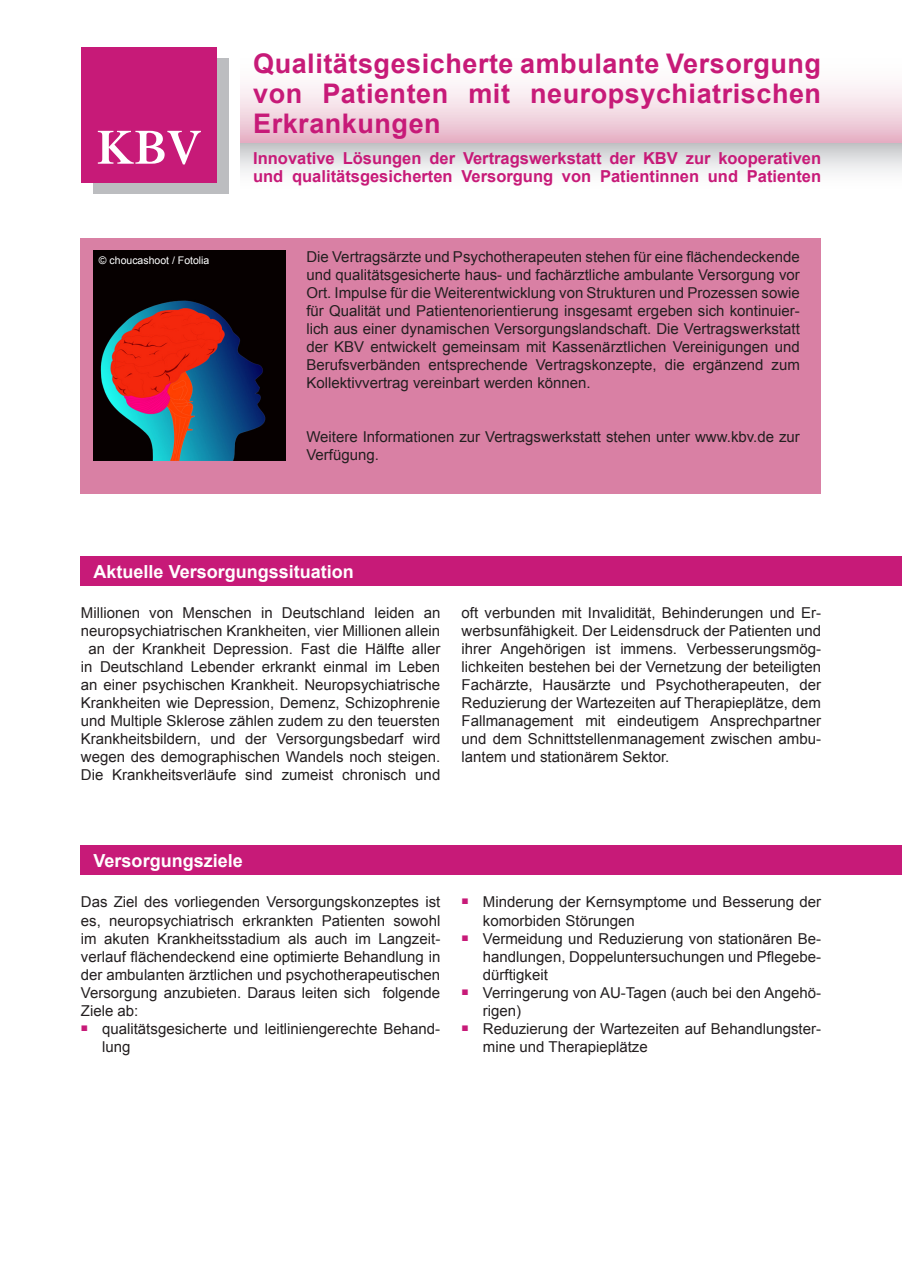
<style>
.page{position:relative;width:902px;height:1272px;background:#fff}
.page>*{position:absolute;margin:0;border:0;box-sizing:border-box;transform-origin:0 0}
.Überschrift{font:700 27px/30px "Arial";letter-spacing:.02em;color:#c71a78;text-align:justify}
.Zwischenüberschrift{font:700 18px "Arial";color:#fff}
.t1{font:700 16.5px/18px "Arial";color:#c71a78}
.Text{font:15px/18px "Arial";color:#231f20;text-align:justify}
.Aufzählung{font:15px/18px "Arial";color:#231f20}
.Foto{font:10.5px "Arial";color:#fff}
</style>
<div class="page">
<div style="left:93px;top:58px;width:136px;height:136px;background:#bcbdc0"></div>
<div style="left:82px;top:47px;width:135px;height:136px;background:#c71a78"></div>
<svg style="left:98px;top:131px;width:103px;height:33px"></svg>
<svg style="left:240px;top:85px;width:661px;height:58px"></svg>
<div style="left:240px;top:143px;width:661px;height:52px;background:linear-gradient(to bottom,#cccdcf,#fff)"></div>
<div style="left:81px;top:238px;width:740px;height:255px;background:#d980a4"></div>
<img style="left:94px;top:251px;width:191px;height:209px">
<div style="left:81px;top:556px;width:820px;height:30px;background:#c71a78"></div>
<div style="left:81px;top:845px;width:820px;height:30px;background:#c71a78"></div>
<p class="Foto" style="left:99px;top:253px;width:112px">© choucashoot / Fotolia</p>
<p class="Überschrift" style="left:253px;top:49px;width:569px">Qualitätsgesicherte ambulante Versorgung von Patienten mit neuropsychiatrischen Erkrankungen</p>
<p class="t1" style="left:253px;top:150px;width:569px">Innovative Lösungen der Vertragswerkstatt der KBV zur kooperativen und qualitätsgesicherten Versorgung von Patientinnen und Patienten</p>
<p class="Text" style="left:306px;top:248px;width:495px">Die Vertragsärzte und Psychotherapeuten stehen für eine flächendeckende und qualitätsgesicherte haus- und fachärztliche ambulante Versorgung vor Ort. Impulse für die Weiterentwicklung von Strukturen und Prozessen sowie für Qualität und Patientenorientierung insgesamt ergeben sich kontinuier&shy;lich aus einer dynamischen Versorgungslandschaft. Die Vertragswerkstatt der KBV entwickelt gemeinsam mit Kassenärztlichen Vereinigungen und Berufsverbänden entsprechende Vertragskonzepte, die ergänzend zum Kollektivvertrag vereinbart werden können.</p>
<p class="Text" style="left:306px;top:428px;width:495px">Weitere Informationen zur Vertragswerkstatt stehen unter www.kbv.de zur<br>Verfügung.</p>
<p class="Zwischenüberschrift" style="left:94px;top:559px;width:262px">Aktuelle Versorgungssituation</p>
<p class="Text" style="left:81px;top:604px;width:361px;text-align:center">Millionen von Menschen in Deutschland leiden an neuropsychiatrischen Krankheiten, vier Millionen allein an der Krankheit Depression. Fast die Hälfte aller in Deutschland Lebender erkrankt einmal im Leben an einer psychischen Krankheit. Neuropsychiatrische Krankheiten wie Depression, Demenz, Schizophrenie und Multiple Sklerose zählen zudem zu den teuersten Krankheitsbildern, und der Versorgungsbedarf wird wegen des demographischen Wandels noch steigen.<br>Die Krankheitsverläufe sind zumeist chronisch und</p>
<p class="Text" style="left:461px;top:604px;width:361px">oft verbunden mit Invalidität, Behinderungen und Er&shy;werbsunfähigkeit. Der Leidensdruck der Patienten und ihrer Angehörigen ist immens. Verbesserungsmög&shy;lichkeiten bestehen bei der Vernetzung der beteiligten Fachärzte, Hausärzte und Psychotherapeuten, der Reduzierung der Wartezeiten auf Therapieplätze, dem Fallmanagement mit eindeutigem Ansprechpartner und dem Schnittstellenmanagement zwischen ambu&shy;lantem und stationärem Sektor.</p>
<p class="Zwischenüberschrift" style="left:94px;top:848px;width:151px">Versorgungsziele</p>
<p class="Aufzählung" style="left:81px;top:893px;width:361px;text-align:justify">Das Ziel des vorliegenden Versorgungskonzeptes ist es, neuropsychiatrisch erkrankten Patienten sowohl im akuten Krankheitsstadium als auch im Langzeit&shy;verlauf flächendeckend eine optimierte Behandlung in der ambulanten ärztlichen und psychotherapeutischen Versorgung anzubieten. Daraus leiten sich folgende Ziele ab:</p>
<p class="Aufzählung" style="left:102px;top:1019px;width:339px;text-indent:-21px"><sup>■</sup> qualitätsgesicherte und leitliniengerechte Behand&shy;lung</p>
<p class="Aufzählung" style="left:483px;top:893px;width:340px;text-indent:-21px"><sup>■</sup> Minderung der Kernsymptome und Besserung der komorbiden Störungen</p>
<p class="Aufzählung" style="left:483px;top:929px;width:340px;text-align:justify;text-indent:-21px"><sup>■</sup> Vermeidung und Reduzierung von stationären Be&shy;handlungen, Doppeluntersuchungen und Pflegebe&shy;dürftigkeit</p>
<p class="Aufzählung" style="left:483px;top:983px;width:340px;text-indent:-21px"><sup>■</sup> Verringerung von AU-Tagen (auch bei den Angehö&shy;rigen)</p>
<p class="Aufzählung" style="left:483px;top:1019px;width:339px;text-indent:-21px"><sup>■</sup> Reduzierung der Wartezeiten auf Behandlungster&shy;mine und Therapieplätze</p>
</div>
